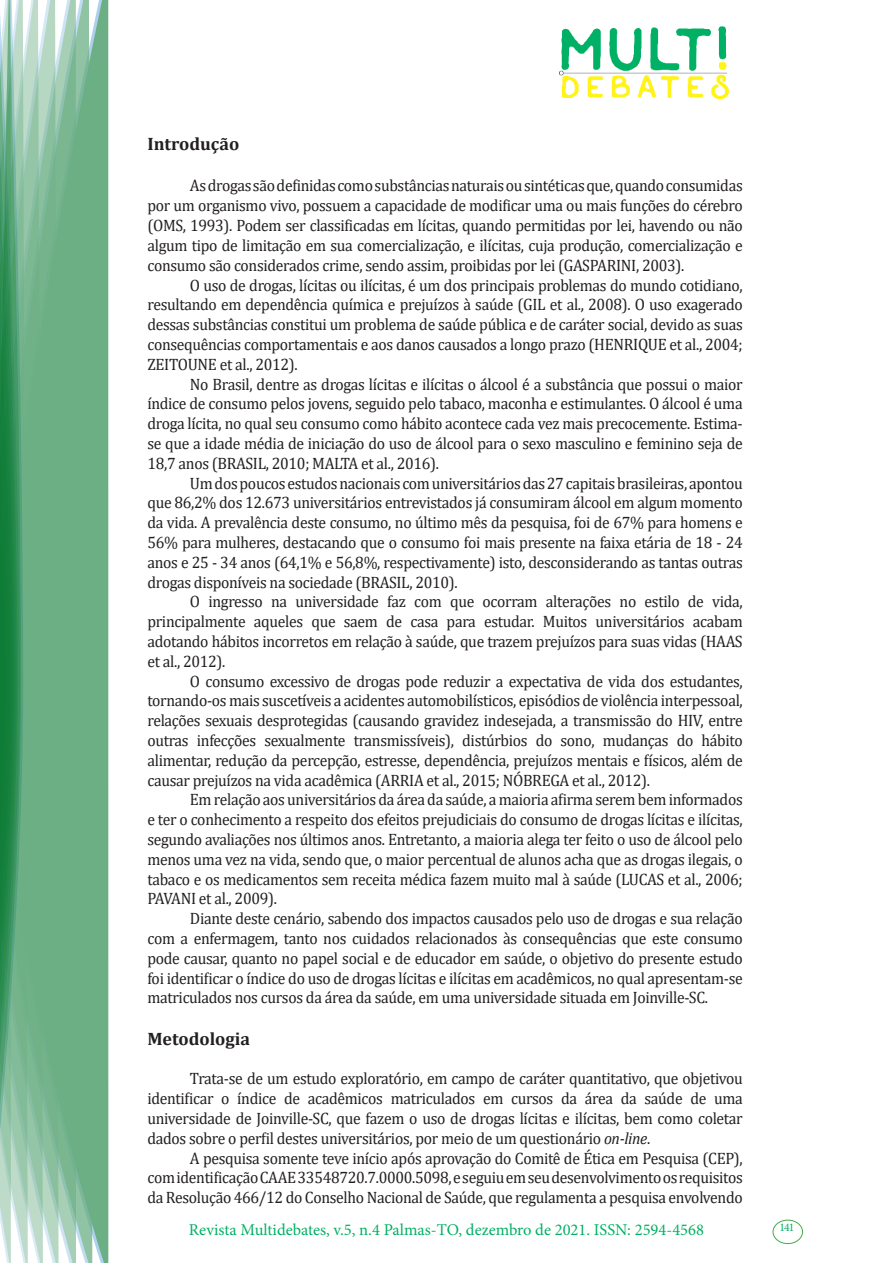
<style>
.page{position:relative;width:893px;height:1263px;background:#fff}
.page>*{position:absolute;margin:0;border:0;box-sizing:border-box;transform-origin:0 0}
.Subtítulo{font:700 18px "Cambria";color:#231f20}
.Texto_base{font:16.5px/19.8px "Cambria";letter-spacing:-.02em;color:#231f20;text-align:justify;scale:.95 1}
.t1{font:16.5px "Minion Pro";color:#00b064}
.t2{font:11.7px "Minion Pro";color:#00b064}
.s1{font-style:italic}
</style>
<div class="page">
<img style="left:559px;top:26px;width:169px;height:72px">
<div style="left:95px;top:0;width:14px;height:1263px;background:#6caf84"></div>
<svg style="left:79px;top:0;width:16px;height:1263px;background:#71b289"></svg>
<svg style="left:62px;top:0;width:17px;height:1263px;background:#75b48c"></svg>
<svg style="left:45px;top:0;width:17px;height:1263px;background:#7cb792"></svg>
<svg style="left:30px;top:0;width:15px;height:1263px;background:#80ba96"></svg>
<svg style="left:0;top:0;width:30px;height:1263px;background:#61a97f"></svg>
<div style="left:772px;top:1219px;width:31px;height:25px;border:1px solid #40ae49;border-radius:50%"></div>
<p class="Subtítulo" style="left:147px;top:131px;width:93px">Introdução</p>
<p class="Texto_base" style="left:147px;top:176px;width:628px;text-indent:43px">As drogas são definidas como substâncias naturais ou sintéticas que, quando consumidas por um organismo vivo, possuem a capacidade de modificar uma ou mais funções do cérebro (OMS, 1993). Podem ser classificadas em lícitas, quando permitidas por lei, havendo ou não algum tipo de limitação em sua comercialização, e ilícitas, cuja produção, comercialização e consumo são considerados crime, sendo assim, proibidas por lei (GASPARINI, 2003).</p>
<p class="Texto_base" style="left:147px;top:275px;width:628px;text-indent:43px">O uso de drogas, lícitas ou ilícitas, é um dos principais problemas do mundo cotidiano, resultando em dependência química e prejuízos à saúde (GIL et al., 2008). O uso exagerado dessas substâncias constitui um problema de saúde pública e de caráter social, devido as suas consequências comportamentais e aos danos causados a longo prazo (HENRIQUE et al., 2004; ZEITOUNE et al., 2012).</p>
<p class="Texto_base" style="left:147px;top:374px;width:628px;text-indent:43px">No Brasil, dentre as drogas lícitas e ilícitas o álcool é a substância que possui o maior índice de consumo pelos jovens, seguido pelo tabaco, maconha e estimulantes. O álcool é uma droga lícita, no qual seu consumo como hábito acontece cada vez mais precocemente. Estima&shy;se que a idade média de iniciação do uso de álcool para o sexo masculino e feminino seja de 18,7 anos (BRASIL, 2010; MALTA et al., 2016).</p>
<p class="Texto_base" style="left:147px;top:473px;width:628px;text-indent:43px">Um dos poucos estudos nacionais com universitários das 27 capitais brasileiras, apontou que 86,2% dos 12.673 universitários entrevistados já consumiram álcool em algum momento da vida. A prevalência deste consumo, no último mês da pesquisa, foi de 67% para homens e 56% para mulheres, destacando que o consumo foi mais presente na faixa etária de 18 - 24 anos e 25 - 34 anos (64,1% e 56,8%, respectivamente) isto, desconsiderando as tantas outras drogas disponíveis na sociedade (BRASIL, 2010).</p>
<p class="Texto_base" style="left:147px;top:592px;width:628px;text-indent:43px">O ingresso na universidade faz com que ocorram alterações no estilo de vida, principalmente aqueles que saem de casa para estudar. Muitos universitários acabam adotando hábitos incorretos em relação à saúde, que trazem prejuízos para suas vidas (HAAS et al., 2012).</p>
<p class="Texto_base" style="left:147px;top:671px;width:628px;text-indent:43px">O consumo excessivo de drogas pode reduzir a expectativa de vida dos estudantes, tornando-os mais suscetíveis a acidentes automobilísticos, episódios de violência interpessoal, relações sexuais desprotegidas (causando gravidez indesejada, a transmissão do HIV, entre outras infecções sexualmente transmissíveis), distúrbios do sono, mudanças do hábito alimentar, redução da percepção, estresse, dependência, prejuízos mentais e físicos, além de causar prejuízos na vida acadêmica (ARRIA et al., 2015; NÓBREGA et al., 2012).</p>
<p class="Texto_base" style="left:147px;top:790px;width:628px;text-indent:43px">Em relação aos universitários da área da saúde, a maioria afirma serem bem informados e ter o conhecimento a respeito dos efeitos prejudiciais do consumo de drogas lícitas e ilícitas, segundo avaliações nos últimos anos. Entretanto, a maioria alega ter feito o uso de álcool pelo menos uma vez na vida, sendo que, o maior percentual de alunos acha que as drogas ilegais, o tabaco e os medicamentos sem receita médica fazem muito mal à saúde (LUCAS et al., 2006; PAVANI et al., 2009).</p>
<p class="Texto_base" style="left:147px;top:908px;width:628px;text-indent:43px">Diante deste cenário, sabendo dos impactos causados pelo uso de drogas e sua relação com a enfermagem, tanto nos cuidados relacionados às consequências que este consumo pode causar, quanto no papel social e de educador em saúde, o objetivo do presente estudo foi identificar o índice do uso de drogas lícitas e ilícitas em acadêmicos, no qual apresentam-se matriculados nos cursos da área da saúde, em uma universidade situada em Joinville-SC.</p>
<p class="Subtítulo" style="left:147px;top:1026px;width:104px">Metodologia</p>
<p class="Texto_base" style="left:147px;top:1069px;width:628px;text-indent:43px">Trata-se de um estudo exploratório, em campo de caráter quantitativo, que objetivou identificar o índice de acadêmicos matriculados em cursos da área da saúde de uma universidade de Joinville-SC, que fazem o uso de drogas lícitas e ilícitas, bem como coletar dados sobre o perfil destes universitários, por meio de um questionário <span class="s1">on-line</span>.</p>
<p class="Texto_base" style="left:147px;top:1148px;width:628px;text-indent:43px">A pesquisa somente teve início após aprovação do Comitê de Ética em Pesquisa (CEP), com identificação CAAE 33548720.7.0000.5098, e seguiu em seu desenvolvimento os requisitos da Resolução 466/12 do Conselho Nacional de Saúde, que regulamenta a pesquisa envolvendo</p>
<p class="t1" style="left:189px;top:1218px;width:517px">Revista Multidebates, v.5, n.4 Palmas-TO, dezembro de 2021. ISSN: 2594-4568</p>
<p class="t2" style="left:779px;top:1219px;width:16px">141</p>
</div>
